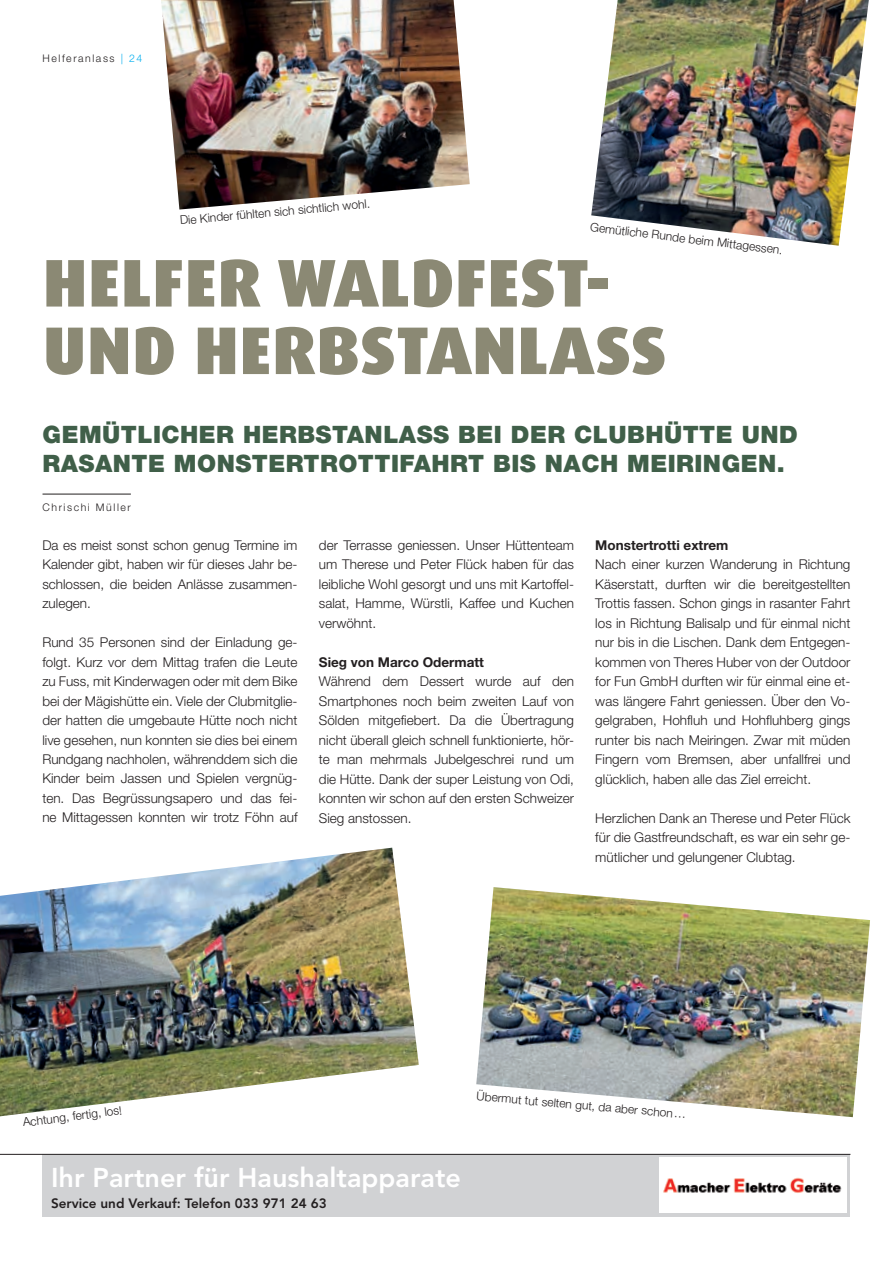
<style>
.page{position:relative;width:893px;height:1263px;background:#fff}
.page>*{position:absolute;margin:0;border:0;box-sizing:border-box;transform-origin:0 0}
.t1{font:900 67.5px/67.5px "Dax OT";letter-spacing:.01em;color:#8b8974}
.t2{font:800 27px "Avenir LT Std";color:#fff}
.t3{font:900 24px/28.8px "Helvetica Neue LT Std";letter-spacing:.02em;color:#405f49}
.t4{font:300 13.5px/19.5px "Helvetica Neue LT Std";color:#231f20;text-align:justify}
.t5{font:700 13.5px "Helvetica Neue LT Std";color:#231f20}
.t6{font:800 13.5px "Avenir LT Std";color:#231f20}
.t7{font:300 12px "Helvetica Neue LT Std";color:#231f20}
.t8{font:300 10.5px "Helvetica Neue LT Std";letter-spacing:.15em;color:#231f20}
.s1{color:#00aeef}
</style>
<div class="page">
<div style="left:43px;top:1154px;width:807px;height:63px;background:#d1d2d4"></div>
<hr style="left:0;top:1154px;width:850px;height:1px;background:#231f20">
<img style="left:659px;top:1157px;width:187px;height:56px">
<hr style="left:43px;top:494px;width:88px;height:1px;background:#231f20">
<img style="left:161px;top:0;width:309px;height:210px">
<img style="left:591px;top:0;width:278px;height:246px">
<img style="left:0;top:848px;width:419px;height:268px">
<img style="left:476px;top:887px;width:394px;height:230px">
<p class="t8" style="left:43px;top:52px;width:101px">Helferanlass <span class="s1">| 24</span></p>
<p class="t7" style="left:179px;top:213px;width:192px;rotate:-5deg">Die Kinder fühlten sich sichtlich wohl.</p>
<p class="t7" style="left:591px;top:219px;width:195px;rotate:7deg">Gemütliche Runde beim Mittagessen.</p>
<h1 class="t1" style="left:43px;top:250px;width:625px">HELFER WALDFEST-<br>UND HERBSTANLASS</h1>
<h3 class="t3" style="left:43px;top:420px;width:757px">GEMÜTLICHER HERBSTANLASS BEI DER CLUBHÜTTE UND<br>RASANTE MONSTERTROTTIFAHRT BIS NACH MEIRINGEN.</h3>
<p class="t8" style="left:43px;top:500px;width:90px">Chrischi Müller</p>
<p class="t4" style="left:42px;top:535px;width:257px">Da es meist sonst schon genug Termine im Kalender gibt, haben wir für dieses Jahr be&shy;schlossen, die beiden Anlässe zusammen&shy;zulegen.</p>
<p class="t4" style="left:42px;top:632px;width:257px">Rund 35 Personen sind der Einladung ge&shy;folgt. Kurz vor dem Mittag trafen die Leute zu Fuss, mit Kinderwagen oder mit dem Bike bei der Mägishütte ein. Viele der Clubmitglie&shy;der hatten die umgebaute Hütte noch nicht live gesehen, nun konnten sie dies bei einem Rundgang nachholen, währenddem sich die Kinder beim Jassen und Spielen vergnüg&shy;ten. Das Begrüssungsapero und das fei&shy;ne Mittagessen konnten wir trotz Föhn auf</p>
<p class="t4" style="left:319px;top:535px;width:257px">der Terrasse geniessen. Unser Hüttenteam um Therese und Peter Flück haben für das leibliche Wohl gesorgt und uns mit Kartoffel&shy;salat, Hamme, Würstli, Kaffee und Kuchen verwöhnt.</p>
<p class="t5" style="left:319px;top:653px;width:167px">Sieg von Marco Odermatt</p>
<p class="t4" style="left:319px;top:671px;width:257px">Während dem Dessert wurde auf den Smartphones noch beim zweiten Lauf von Sölden mitgefiebert. Da die Übertragung nicht überall gleich schnell funktionierte, hör&shy;te man mehrmals Jubelgeschrei rund um die Hütte. Dank der super Leistung von Odi, konnten wir schon auf den ersten Schweizer Sieg anstossen.</p>
<p class="t5" style="left:595px;top:536px;width:134px">Monstertrotti extrem</p>
<p class="t4" style="left:595px;top:554px;width:257px">Nach einer kurzen Wanderung in Richtung Käserstatt, durften wir die bereitgestellten Trottis fassen. Schon gings in rasanter Fahrt los in Richtung Balisalp und für einmal nicht nur bis in die Lischen. Dank dem Entgegen&shy;kommen von Theres Huber von der Outdoor for Fun GmbH durften wir für einmal eine et&shy;was längere Fahrt geniessen. Über den Vo&shy;gelgraben, Hohfluh und Hohfluhberg gings runter bis nach Meiringen. Zwar mit müden Fingern vom Bremsen, aber unfallfrei und glücklich, haben alle das Ziel erreicht.</p>
<p class="t4" style="left:595px;top:808px;width:257px">Herzlichen Dank an Therese und Peter Flück für die Gastfreundschaft, es war ein sehr ge&shy;mütlicher und gelungener Clubtag.</p>
<p class="t7" style="left:22px;top:1115px;width:101px;rotate:-7deg">Achtung, fertig, los!</p>
<p class="t7" style="left:477px;top:1088px;width:212px;rotate:5deg">Übermut tut selten gut, da aber schon…</p>
<h2 class="t2" style="left:51px;top:1161px;width:412px">Ihr Partner für Haushaltapparate</h2>
<p class="t6" style="left:51px;top:1195px;width:277px">Service und Verkauf: Telefon 033 971 24 63</p>
</div>
